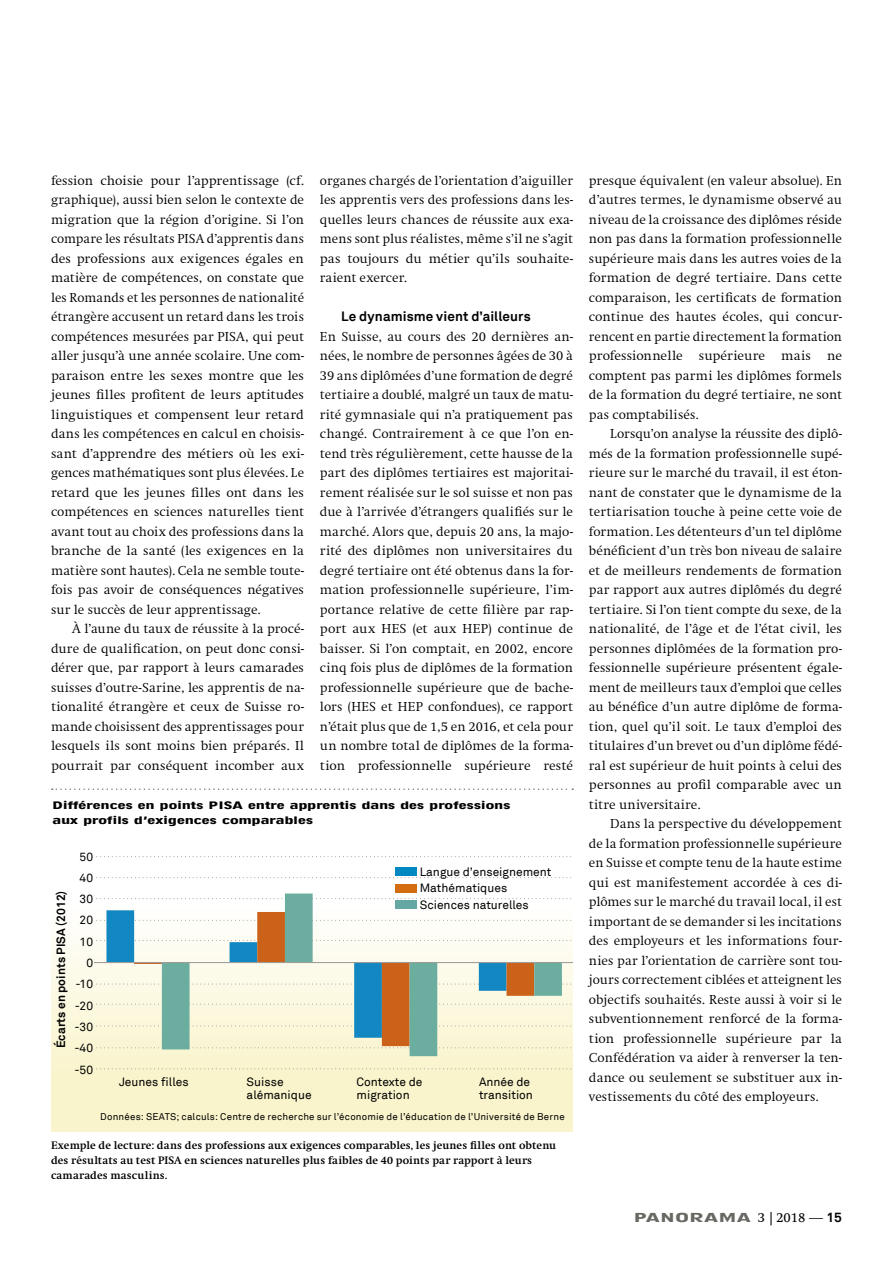
<style>
.page{position:relative;width:893px;height:1263px;background:#fff}
.page>*{position:absolute;margin:0;border:0;box-sizing:border-box;transform-origin:0 0}
.t1{font:300 13.5px/19.5px "Swift";letter-spacing:.005em;color:#000;text-align:justify}
.t2{font:700 13.5px "Akkurat";letter-spacing:.01em;color:#000}
.t3{font:13.5px "Rundfunk Grotesk Com";color:#686862;scale:1.5 1}
.t4{font:12px/21.3px "Akkurat";color:#000}
.t5{font:700 12px "Akkurat";color:#000}
.t6{font:700 11.25px/15px "Swift";letter-spacing:.01em;color:#000}
.t7{font:11.25px/15px "Rundfunk Grotesk Com";letter-spacing:-.03em;color:#000;scale:1.35 1}
.t8{font:9.75px "Akkurat";letter-spacing:.02em;color:#000}
.s1{font-family:"Swift Com";color:#000}
.s2{font-family:"Swift";font-weight:300;color:#000}
.s3{font-family:"Akkurat";font-weight:700;color:#000}
</style>
<div class="page">
<div style="left:51px;top:770px;width:522px;height:361px;background:linear-gradient(to bottom,#fff,#f9f3c8)"></div>
<svg style="left:52px;top:788px;width:521px;height:2px"></svg>
<svg style="left:94px;top:877px;width:479px;height:1px"></svg>
<svg style="left:94px;top:856px;width:479px;height:1px"></svg>
<svg style="left:94px;top:898px;width:479px;height:1px"></svg>
<svg style="left:94px;top:920px;width:479px;height:1px"></svg>
<svg style="left:94px;top:940px;width:479px;height:1px"></svg>
<svg style="left:94px;top:984px;width:479px;height:1px"></svg>
<svg style="left:94px;top:1004px;width:479px;height:1px"></svg>
<svg style="left:94px;top:1025px;width:479px;height:1px"></svg>
<svg style="left:94px;top:1047px;width:479px;height:1px"></svg>
<svg style="left:94px;top:1068px;width:479px;height:1px"></svg>
<svg style="left:106px;top:910px;width:56px;height:128px"></svg>
<svg style="left:134px;top:912px;width:28px;height:134px"></svg>
<svg style="left:162px;top:893px;width:400px;height:163px"></svg>
<hr style="left:94px;top:962px;width:479px;height:1px;background:#9f9b98">
<div style="left:396px;top:867px;width:21px;height:9px;background:#0088c2"></div>
<div style="left:396px;top:884px;width:21px;height:8px;background:#d36d0f"></div>
<div style="left:396px;top:900px;width:21px;height:9px;background:#65a8a3"></div>
<p class="t1" style="left:51px;top:171px;width:255px">fession choisie pour l’apprentissage (cf. graphique), aussi bien selon le contexte de migration que la région d’origine. Si l’on compare les résultats PISA d’apprentis dans des professions aux exigences égales en matière de compétences, on constate que les Romands et les personnes de nationalité étrangère accusent un retard dans les trois compétences mesurées par PISA, qui peut aller jusqu’à une année scolaire. Une com&shy;paraison entre les sexes montre que les jeunes filles profitent de leurs aptitudes linguistiques et compensent leur retard dans les compétences en calcul en choisis&shy;sant d’apprendre des métiers où les exi&shy;gences mathématiques sont plus élevées. Le retard que les jeunes filles ont dans les compétences en sciences naturelles tient avant tout au choix des professions dans la branche de la santé (les exigences en la matière sont hautes). Cela ne semble toute&shy;fois pas avoir de conséquences négatives sur le succès de leur apprentissage.</p>
<p class="t1" style="left:51px;top:619px;width:254px;text-indent:21px">À l’aune du taux de réussite à la procé&shy;dure de qualification, on peut donc consi&shy;dérer que, par rapport à leurs camarades suisses d’outre-Sarine, les apprentis de na&shy;tionalité étrangère et ceux de Suisse ro&shy;mande choisissent des apprentissages pour lesquels ils sont moins bien préparés. Il pourrait par conséquent incomber aux</p>
<p class="t1" style="left:320px;top:171px;width:255px">organes chargés de l’orientation d’aiguiller les apprentis vers des professions dans les&shy;quelles leurs chances de réussite aux exa&shy;mens sont plus réalistes, même s’il ne s’agit pas toujours du métier qu’ils souhaite&shy;raient exercer.</p>
<p class="t2" style="left:341px;top:308px;width:191px">Le dynamisme vient d’ailleurs</p>
<p class="t1" style="left:320px;top:327px;width:254px">En Suisse, au cours des 20 dernières an&shy;nées, le nombre de personnes âgées de 30 à 39 ans diplômées d’une formation de degré tertiaire a doublé, malgré un taux de matu&shy;rité gymnasiale qui n’a pratiquement pas changé. Contrairement à ce que l’on en&shy;tend très régulièrement, cette hausse de la part des diplômes tertiaires est majoritai&shy;rement réalisée sur le sol suisse et non pas due à l’arrivée d’étrangers qualifiés sur le marché. Alors que, depuis 20 ans, la majo&shy;rité des diplômes non universitaires du degré tertiaire ont été obtenus dans la for&shy;mation professionnelle supérieure, l’im&shy;portance relative de cette filière par rap&shy;port aux HES (et aux HEP) continue de baisser. Si l’on comptait, en 2002, encore cinq fois plus de diplômes de la formation professionnelle supérieure que de bache&shy;lors (HES et HEP confondues), ce rapport n’était plus que de 1,5 en 2016, et cela pour un nombre total de diplômes de la forma&shy;tion professionnelle supérieure resté</p>
<p class="t7" style="left:52px;top:797px;width:341px">Différences en points PISA entre apprentis dans des professions aux profils d’exigences comparables</p>
<p class="t4" style="left:74px;top:845px;width:20px;text-align:right">50<br>40<br>30<br>20<br>10<br>0 -10 -20 -30 -40 -50</p>
<p class="t5" style="left:53px;top:1048px;width:159px;rotate:-90deg">Écarts en points PISA (2012)</p>
<p class="t4" style="left:420px;top:863px;width:133px;line-height:16.5px">Langue d’enseignement<br>Mathématiques<br>Sciences naturelles</p>
<p class="t4" style="left:119px;top:1071px;width:71px">Jeunes filles</p>
<p class="t4" style="left:247px;top:1075px;width:67px;line-height:13.5px">Suisse alémanique</p>
<p class="t4" style="left:357px;top:1075px;width:67px;line-height:13.5px">Contexte de migration</p>
<p class="t4" style="left:479px;top:1074px;width:55px;line-height:13.5px">Année de transition</p>
<p class="t8" style="left:100px;top:1110px;width:466px">Données: SEATS; calculs: Centre de recherche sur l’économie de l’éducation de l’Université de Berne</p>
<p class="t6" style="left:51px;top:1138px;width:507px">Exemple de lecture: dans des professions aux exigences comparables, les jeunes filles ont obtenu des résultats au test PISA en sciences naturelles plus faibles de 40 points par rapport à leurs camarades masculins.</p>
<p class="t1" style="left:589px;top:171px;width:254px">presque équivalent (en valeur absolue). En d’autres termes, le dynamisme observé au niveau de la croissance des diplômes réside non pas dans la formation professionnelle supérieure mais dans les autres voies de la formation de degré tertiaire. Dans cette comparaison, les certificats de formation continue des hautes écoles, qui concur&shy;rencent en partie directement la formation professionnelle supérieure mais ne comptent pas parmi les diplômes formels de la formation du degré tertiaire, ne sont pas comptabilisés.</p>
<p class="t1" style="left:589px;top:424px;width:254px;text-indent:21px">Lorsqu’on analyse la réussite des diplô&shy;més de la formation professionnelle supé&shy;rieure sur le marché du travail, il est éton&shy;nant de constater que le dynamisme de la tertiarisation touche à peine cette voie de formation. Les détenteurs d’un tel diplôme bénéficient d’un très bon niveau de salaire et de meilleurs rendements de formation par rapport aux autres diplômés du degré tertiaire. Si l’on tient compte du sexe, de la nationalité, de l’âge et de l’état civil, les personnes diplômées de la formation pro&shy;fessionnelle supérieure présentent égale&shy;ment de meilleurs taux d’emploi que celles au bénéfice d’un autre diplôme de forma&shy;tion, quel qu’il soit. Le taux d’emploi des titulaires d’un brevet ou d’un diplôme fédé&shy;ral est supérieur de huit points à celui des personnes au profil comparable avec un titre universitaire.</p>
<p class="t1" style="left:589px;top:814px;width:254px;text-indent:21px">Dans la perspective du développement de la formation professionnelle supérieure en Suisse et compte tenu de la haute estime qui est manifestement accordée à ces di&shy;plômes sur le marché du travail local, il est important de se demander si les incitations des employeurs et les informations four&shy;nies par l’orientation de carrière sont tou&shy;jours correctement ciblées et atteignent les objectifs souhaités. Reste aussi à voir si le subventionnement renforcé de la forma&shy;tion professionnelle supérieure par la Confédération va aider à renverser la ten&shy;dance ou seulement se substituer aux in&shy;vestissements du côté des employeurs.</p>
<p class="t3" style="left:633px;top:1209px;width:141px">PANORAMA <span class="s1">3 |2018</span> <span class="s2">—</span> <span class="s3">15</span></p>
</div>
